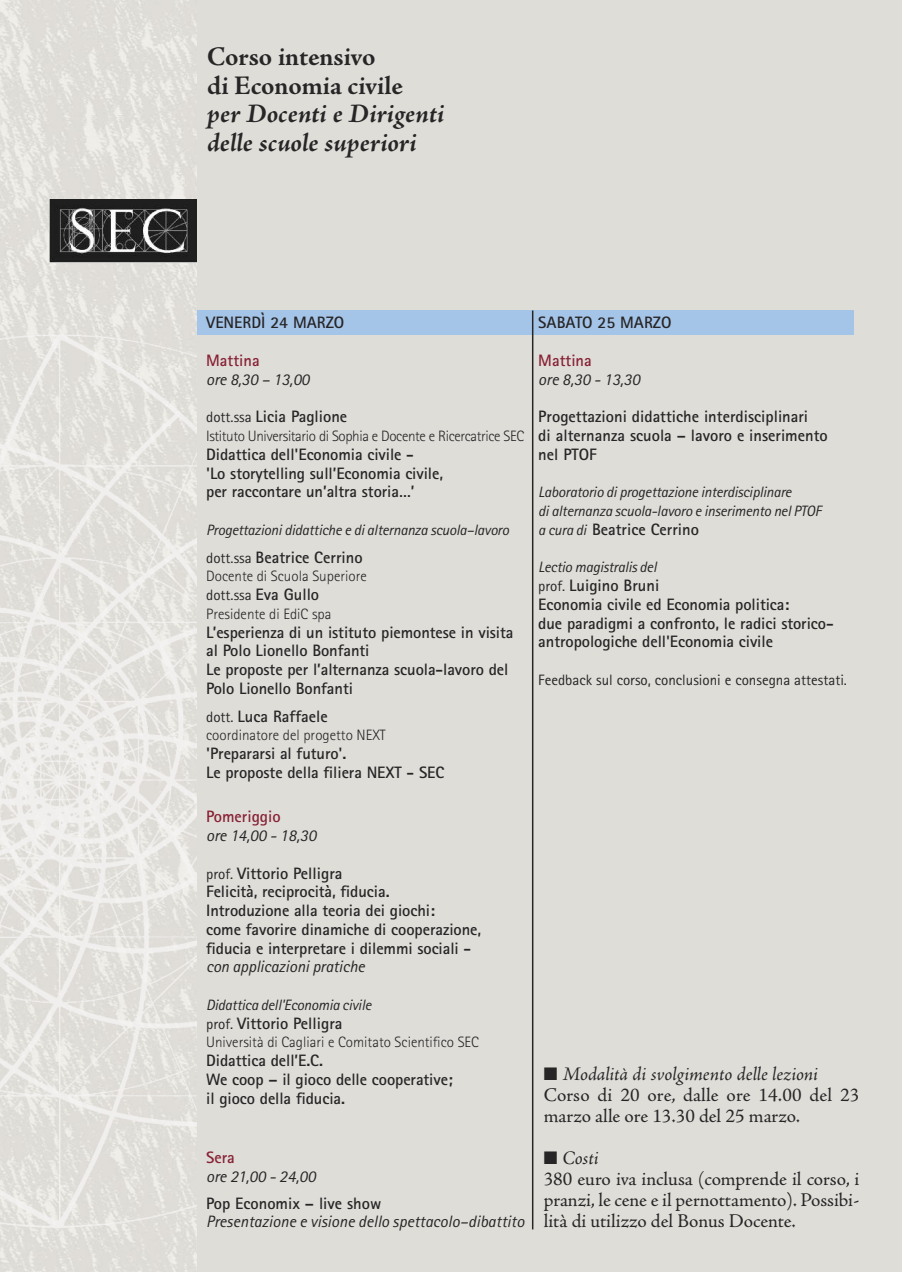
<style>
.page{position:relative;width:902px;height:1272px;background:#fff}
.page>*{position:absolute;margin:0;border:0;box-sizing:border-box;transform-origin:0 0}
.t1{font:italic 700 27px/28.5px "Adobe Jenson Pro";letter-spacing:.005em;color:#272526}
.t2{font:700 27px/28.5px "Adobe Jenson Pro";letter-spacing:-.005em;color:#272526}
.t3{font:19.5px/21px "Adobe Jenson Pro";color:#272526}
.t4{font:700 16.5px/18.8px "Rotis Sans Serif Std";letter-spacing:-.005em;color:#272526}
.t5{font:italic 16.5px "Rotis Sans Serif Std";color:#272526}
.t6{font:700 16.5px "Rotis Sans Serif Std";color:#872235}
.t7{font:italic 15px/18.8px "Rotis Sans Serif Std";letter-spacing:-.015em;color:#272526}
.t8{font:300 15px/18.8px "Rotis Sans Serif Std";color:#272526}
.t9{font:300 15px "Rotis Sans Serif Std";letter-spacing:-.025em;color:#272526}
.t10{font:15px "Rotis Sans Serif Std";color:#272526}
.s1{font-weight:400;font-size:15px}
.s2{font-weight:400}
.s3{font-weight:700;font-size:16.5px}
.s4{font-weight:400;font-style:italic;font-size:15px}
.s5{font-style:italic}
</style>
<div class="page">
<img style="left:0;top:0;width:197px;height:1271px">
<img style="left:0;top:321px;width:197px;height:921px">
<div style="left:197px;top:0;width:704px;height:1271px;background:#dfddd8"></div>
<img style="left:50px;top:199px;width:146px;height:63px">
<div style="left:197px;top:310px;width:656px;height:24px;background:#a4c4e8"></div>
<hr style="left:532px;top:310px;width:1px;height:919px;background:#272526">
<h1 class="t2" style="left:207px;top:45px;width:197px">Corso intensivo di Economia civile</h1>
<h1 class="t1" style="left:207px;top:102px;width:239px">per Docenti e Dirigenti delle scuole superiori</h1>
<p class="t4" style="left:206px;top:315px;width:140px">veNerdì 24 marzo</p>
<p class="t6" style="left:206px;top:354px;width:55px">mattina</p>
<p class="t5" style="left:206px;top:373px;width:105px">ore 8,30 – 13,00</p>
<p class="t4" style="left:206px;top:409px;width:143px"><span class="s1">dott.ssa</span> Licia Paglione</p>
<p class="t9" style="left:206px;top:430px;width:319px">Istituto Universitario di Sophia e Docente e Ricercatrice SEC</p>
<p class="t4" style="left:206px;top:446px;width:238px">didattica dell'economia civile -<br>'Lo storytelling sull’economia civile, per raccontare un’altra storia…’</p>
<p class="t7" style="left:206px;top:522px;width:304px">Progettazioni didattiche e di alternanza scuola–lavoro</p>
<p class="t4" style="left:206px;top:549px;width:158px"><span class="s1">dott.ssa</span> Beatrice Cerrino</p>
<p class="t8" style="left:206px;top:568px;width:162px">Docente di Scuola Superiore <span class="s2">dott.ssa</span> <span class="s3">eva Gullo<br></span>Presidente di EdiC spa</p>
<p class="t4" style="left:206px;top:624px;width:309px">L’esperienza di un istituto piemontese in visita al Polo Lionello Bonfanti<br>Le proposte per l’alternanza scuola-lavoro del Polo Lionello Bonfanti</p>
<p class="t4" style="left:206px;top:708px;width:123px"><span class="s1">dott.</span> Luca raffaele</p>
<p class="t8" style="left:206px;top:727px;width:181px">coordinatore del progetto NEXT</p>
<p class="t4" style="left:206px;top:746px;width:239px">'Prepararsi al futuro'.<br>Le proposte della filiera NeXT - SeC</p>
<p class="t6" style="left:206px;top:810px;width:76px">Pomeriggio</p>
<p class="t5" style="left:206px;top:829px;width:112px">ore 14,00 - 18,30</p>
<p class="t4" style="left:206px;top:865px;width:276px"><span class="s1">prof.</span> vittorio Pelligra<br>Felicità, reciprocità, fiducia.<br>introduzione alla teoria dei giochi:<br>come favorire dinamiche di cooperazione, fiducia e interpretare i dilemmi sociali -</p>
<p class="t5" style="left:206px;top:960px;width:160px">con applicazioni pratiche</p>
<p class="t7" style="left:206px;top:996px;width:167px">Didattica dell'Economia civile</p>
<p class="t4" style="left:206px;top:1015px;width:138px"><span class="s1">prof.</span> vittorio Pelligra</p>
<p class="t8" style="left:206px;top:1034px;width:274px">Università di Cagliari e Comitato Scientifico SEC</p>
<p class="t4" style="left:206px;top:1052px;width:248px">didattica dell’e.C.<br>We coop – il gioco delle cooperative; il gioco della fiducia.</p>
<p class="t6" style="left:206px;top:1151px;width:30px">Sera</p>
<p class="t5" style="left:206px;top:1170px;width:111px">ore 21,00 - 24,00</p>
<p class="t4" style="left:206px;top:1195px;width:177px">Pop economix – live show</p>
<p class="t5" style="left:206px;top:1215px;width:319px">Presentazione e visione dello spettacolo–dibattito</p>
<p class="t4" style="left:538px;top:315px;width:135px">SaBaTo 25 marzo</p>
<p class="t6" style="left:538px;top:354px;width:55px">mattina</p>
<p class="t5" style="left:538px;top:373px;width:103px">ore 8,30 - 13,30</p>
<p class="t4" style="left:538px;top:409px;width:291px">Progettazioni didattiche interdisciplinari<br>di alternanza scuola – lavoro e inserimento nel PToF</p>
<p class="t7" style="left:538px;top:484px;width:284px">Laboratorio di progettazione interdisciplinare<br>di alternanza scuola-lavoro e inserimento nel PTOF</p>
<p class="t4" style="left:538px;top:521px;width:162px"><span class="s4">a cura di</span> Beatrice Cerrino</p>
<p class="t7" style="left:538px;top:559px;width:120px">Lectio magistralis del</p>
<p class="t4" style="left:538px;top:578px;width:297px"><span class="s1">prof.</span> Luigino Bruni<br>economia civile ed economia politica:<br>due paradigmi a confronto, le radici storico&shy;antropologiche dell'economia civile</p>
<p class="t10" style="left:538px;top:674px;width:310px">Feedback sul corso, conclusioni e consegna attestati.</p>
<p class="t3" style="left:543px;top:1065px;width:317px">■ <span class="s5">Modalità di svolgimento delle lezioni<br></span>Corso di 20 ore, dalle ore 14.00 del 23 marzo alle ore 13.30 del 25 marzo.</p>
<p class="t3" style="left:543px;top:1149px;width:317px">■ <span class="s5">Costi<br></span>380 euro iva inclusa (comprende il corso, i pranzi, le cene e il pernottamento). Possibi&shy;lità di utilizzo del Bonus Docente.</p>
</div>
